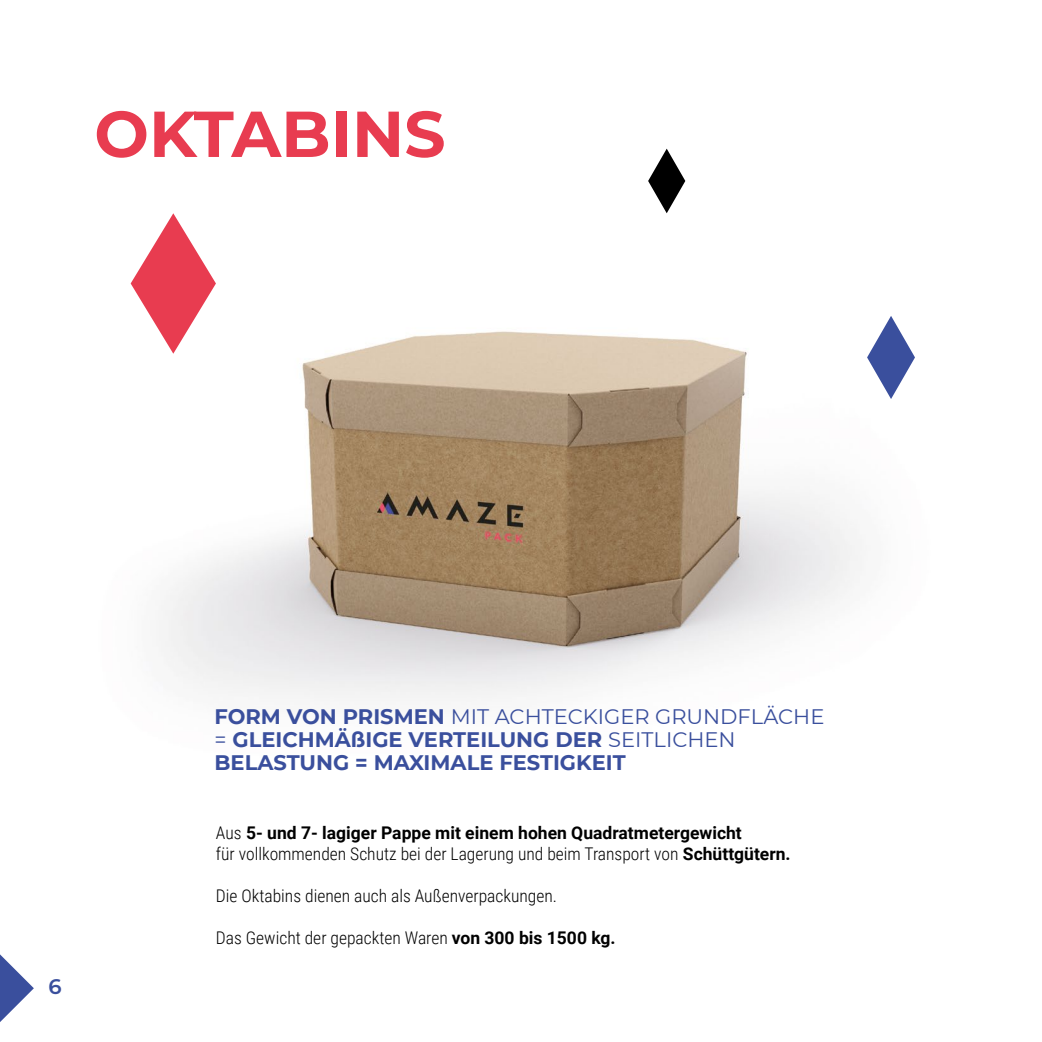
<style>
.page{position:relative;width:1042px;height:1042px;background:#fff}
.page>*{position:absolute;margin:0;border:0;box-sizing:border-box;transform-origin:0 0}
.t1{font:700 64.75px "Montserrat";color:#e83c50}
.t2{font:700 21px/22.8px "Montserrat";color:#3a4f9d}
.t3{font:600 21px "Montserrat";color:#3a4f9d}
.t4{font:300 17.5px "Roboto Condensed";color:#000}
.t5{font:700 17.5px "Roboto";color:#000}
.s1{font-weight:400}
.s2{font-family:"Roboto Condensed";font-weight:300}
.s3{font-family:"Roboto";font-weight:700}
</style>
<div class="page">
<svg style="left:0;top:954px;width:34px;height:68px"></svg>
<img style="left:130px;top:283px;width:732px;height:415px">
<svg style="left:648px;top:149px;width:37px;height:64px"></svg>
<svg style="left:131px;top:213px;width:85px;height:141px"></svg>
<svg style="left:867px;top:316px;width:48px;height:83px"></svg>
<h1 class="t1" style="left:94px;top:87px;width:353px">OKTABINS</h1>
<p class="t3" style="left:48px;top:972px;width:15px">6</p>
<p class="t2" style="left:214px;top:704px;width:611px">FORM VON PRISMEN <span class="s1">MIT ACHTECKIGER GRUNDFLÄCHE =</span> GLEICHMÄßIGE VERTEILUNG DER <span class="s1">SEITLICHEN<br></span>BELASTUNG = MAXIMALE FESTIGKEIT</p>
<p class="t5" style="left:216px;top:820px;width:527px"><span class="s2">Aus</span> 5- und 7- lagiger Pappe mit einem hohen Quadratmetergewicht</p>
<p class="t4" style="left:216px;top:841px;width:576px">für vollkommenden Schutz bei der Lagerung und beim Transport von <span class="s3">Schüttgütern.</span></p>
<p class="t4" style="left:216px;top:883px;width:342px">Die Oktabins dienen auch als Außenverpackungen.</p>
<p class="t4" style="left:216px;top:925px;width:401px">Das Gewicht der gepackten Waren <span class="s3">von 300 bis 1500 kg.</span></p>
</div>
